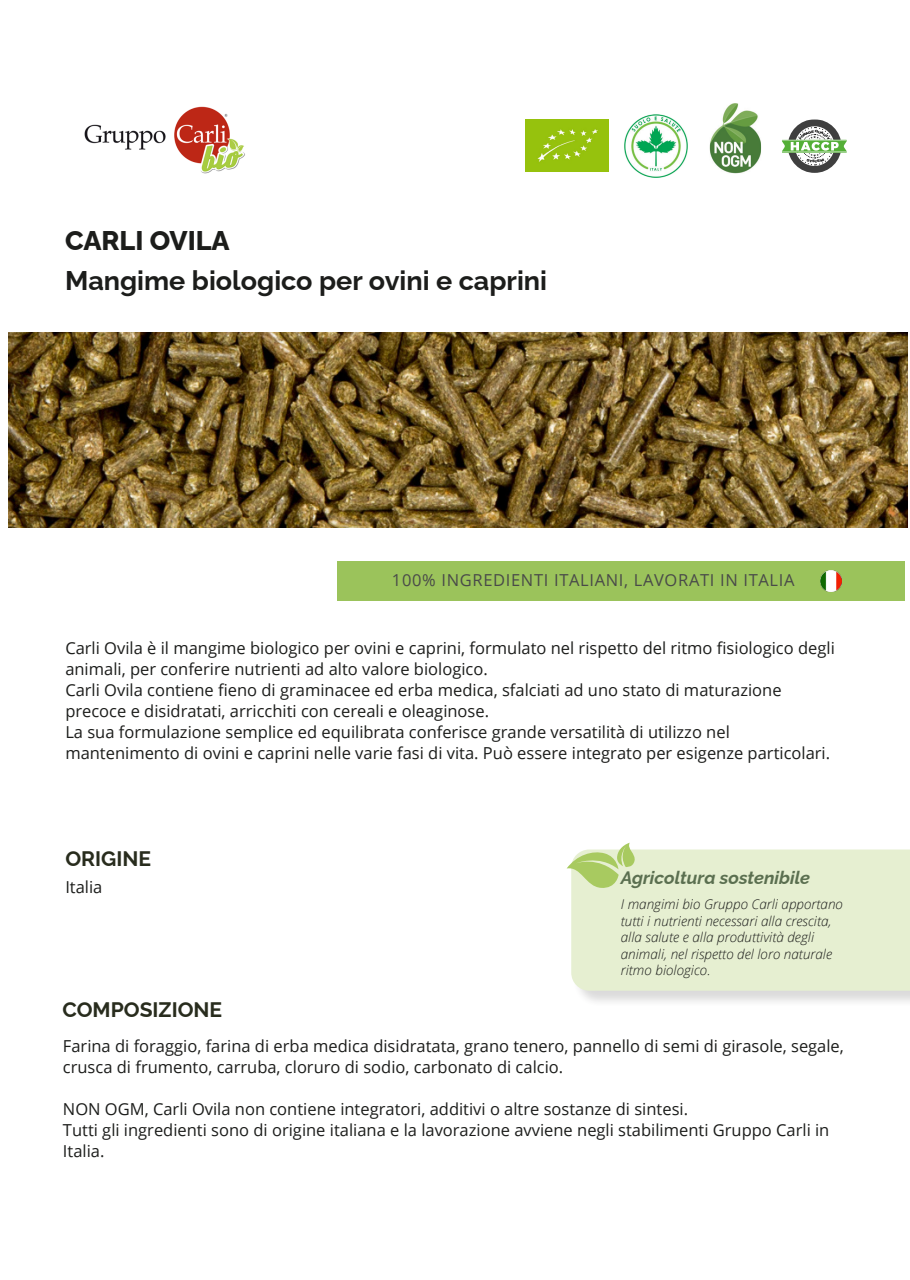
<style>
.page{position:relative;width:910px;height:1280px;background:#fff}
.page>*{position:absolute;margin:0;border:0;box-sizing:border-box;transform-origin:0 0}
.t1{font:700 27px "Raleway";color:#1c1d1b}
.t2{font:800 27px "Raleway";color:#1c1d1b}
.t3{font:700 21px "Raleway";color:#282c1d}
.t4{font:italic 700 18px "Raleway";color:#5b6f50}
.t5{font:16.5px/21px "Open Sans";color:#1c1d1b}
.t6{font:16.5px "Open Sans";letter-spacing:.04em;color:#494a49}
.t7{font:italic 300 13.5px/16.5px "Open Sans";color:#1c1d1b}
</style>
<div class="page">
<div style="left:337px;top:561px;width:567px;height:40px;background:#9bc35b"></div>
<img style="left:9px;top:332px;width:898px;height:195px">
<img style="left:84px;top:106px;width:161px;height:68px">
<img style="left:820px;top:570px;width:21px;height:22px">
<img style="left:709px;top:103px;width:52px;height:71px">
<img style="left:624px;top:114px;width:64px;height:64px">
<img style="left:526px;top:119px;width:83px;height:52px">
<div style="left:572px;top:850px;width:338px;height:158px;background:#231f20;opacity:.57"></div>
<div style="left:571px;top:849px;width:339px;height:142px;background:#e6efd1"></div>
<svg style="left:567px;top:843px;width:69px;height:46px"></svg>
<svg style="left:782px;top:119px;width:65px;height:54px"></svg>
<p class="t2" style="left:65px;top:219px;width:166px">CARLI OVILA</p>
<p class="t1" style="left:65px;top:259px;width:483px">Mangime biologico per ovini e caprini</p>
<p class="t6" style="left:392px;top:569px;width:404px">100% INGREDIENTI ITALIANI, LAVORATI IN ITALIA</p>
<p class="t5" style="left:65px;top:637px;width:771px">Carli Ovila è il mangime biologico per ovini e caprini, formulato nel rispetto del ritmo fisiologico degli animali, per conferire nutrienti ad alto valore biologico.<br>Carli Ovila contiene fieno di graminacee ed erba medica, sfalciati ad uno stato di maturazione precoce e disidratati, arricchiti con cereali e oleaginose.<br>La sua formulazione semplice ed equilibrata conferisce grande versatilità di utilizzo nel mantenimento di ovini e caprini nelle varie fasi di vita. Può essere integrato per esigenze particolari.</p>
<p class="t3" style="left:65px;top:842px;width:87px">ORIGINE</p>
<p class="t5" style="left:65px;top:876px;width:39px">Italia</p>
<p class="t3" style="left:63px;top:993px;width:161px">COMPOSIZIONE</p>
<p class="t4" style="left:621px;top:863px;width:191px">Agricoltura sostenibile</p>
<p class="t7" style="left:621px;top:896px;width:224px">I mangimi bio Gruppo Carli apportano tutti i nutrienti necessari alla crescita, alla salute e alla produttività degli animali, nel rispetto del loro naturale ritmo biologico.</p>
<p class="t5" style="left:63px;top:1035px;width:782px">Farina di foraggio, farina di erba medica disidratata, grano tenero, pannello di semi di girasole, segale, crusca di frumento, carruba, cloruro di sodio, carbonato di calcio.</p>
<p class="t5" style="left:63px;top:1098px;width:768px">NON OGM, Carli Ovila non contiene integratori, additivi o altre sostanze di sintesi.<br>Tutti gli ingredienti sono di origine italiana e la lavorazione avviene negli stabilimenti Gruppo Carli in<br>Italia.</p>
</div>
